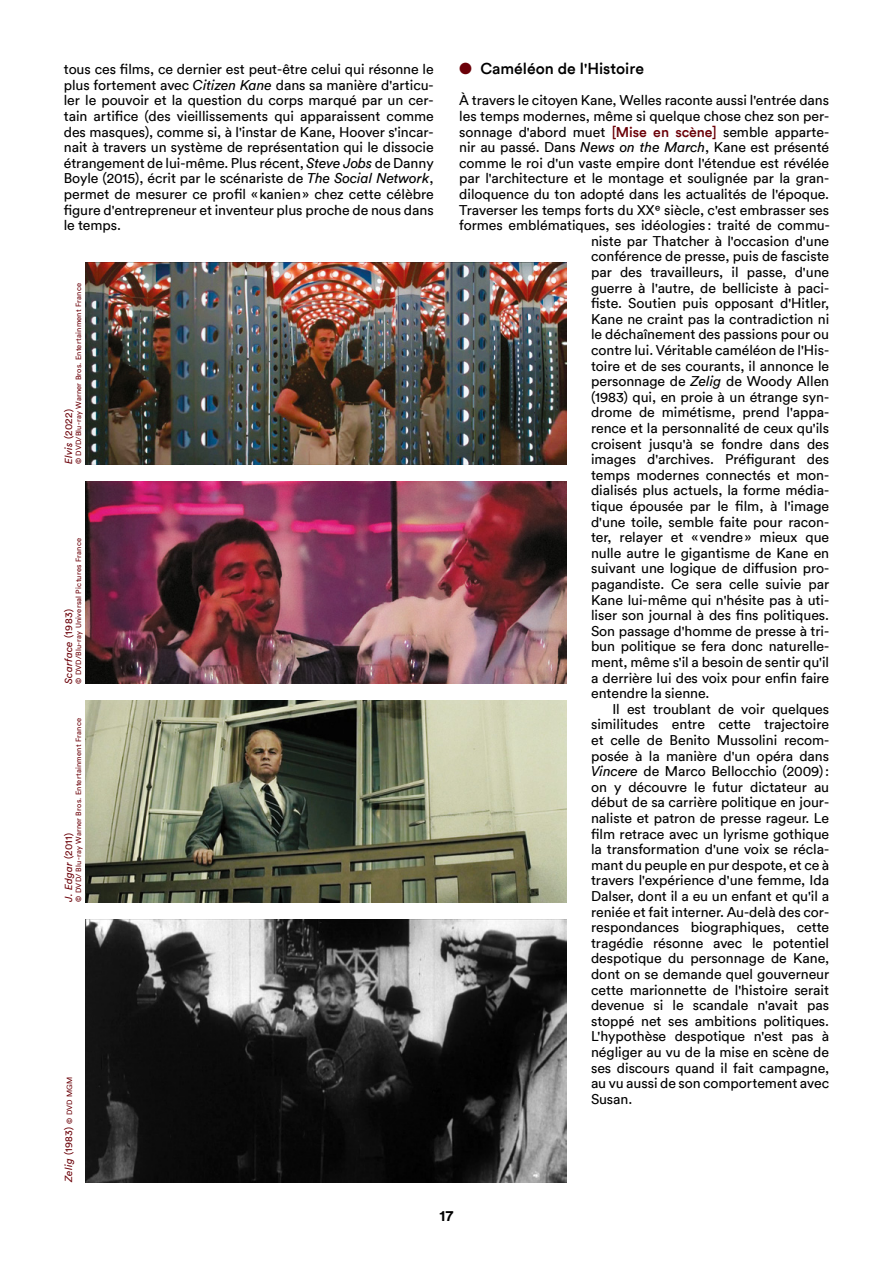
<style>
.page{position:relative;width:893px;height:1263px;background:#fff}
.page>*{position:absolute;margin:0;border:0;box-sizing:border-box;transform-origin:0 0}
.Titre_3{font:500 15.75px "Circular";color:#000}
.t1{font:700 15px "Circular";color:#000}
.Texte_sans{font:14.1px "Circular";letter-spacing:-.005em;color:#000}
.Texte_retrait{font:14.1px/15.6px "Circular";letter-spacing:-.005em;color:#000;text-align:justify}
.t2{font:italic 10.2px "Circular";letter-spacing:.03em;color:#6b0008}
.t3{font:10.2px "Circular";color:#6b0008}
.t4{font:7.5px "Circular";letter-spacing:.03em;color:#6b0008}
.s1{font-style:italic}
.s2{color:#6b0008}
.s3{font-weight:500;color:#6b0008}
.s4{font-style:normal}
.s5{font-style:italic;font-size:10.2px}
.s6{font-size:10.2px}
</style>
<div class="page">
<img style="left:85px;top:262px;width:482px;height:202px">
<img style="left:85px;top:482px;width:482px;height:202px">
<img style="left:85px;top:701px;width:482px;height:202px">
<img style="left:85px;top:920px;width:482px;height:262px">
<p class="Texte_retrait" style="left:64px;top:61px;width:371px">tous ces films, ce dernier est peut-être celui qui résonne le plus fortement avec <span class="s1">Citizen Kane</span> dans sa manière d'articu&shy;ler le pouvoir et la question du corps marqué par un cer&shy;tain artifice (des vieillissements qui apparaissent comme des masques), comme si, à l'instar de Kane, Hoover s'incar&shy;nait à travers un système de représentation qui le dissocie étrangement de lui-même. Plus récent, <span class="s1">Steve Jobs</span> de Danny Boyle (2015), écrit par le scénariste de <span class="s1">The Social Network</span>, permet de mesurer ce profil «kanien» chez cette célèbre figure d'entrepreneur et inventeur plus proche de nous dans le temps.</p>
<p class="Titre_3" style="left:459px;top:58px;width:186px"><span class="s2">●</span> Caméléon de l'Histoire</p>
<p class="Texte_sans" style="left:459px;top:91px;width:371px">À travers le citoyen Kane, Welles raconte aussi l'entrée dans</p>
<p class="Texte_sans" style="left:459px;top:107px;width:371px">les temps modernes, même si quelque chose chez son per-</p>
<p class="Texte_sans" style="left:459px;top:122px;width:371px">sonnage d'abord muet <span class="s3">[Mise en scène]</span> semble apparte-</p>
<p class="Texte_sans" style="left:459px;top:138px;width:371px">nir au passé. Dans <span class="s1">News on the March</span>, Kane est présenté</p>
<p class="Texte_sans" style="left:459px;top:153px;width:371px">comme le roi d'un vaste empire dont l'étendue est révélée</p>
<p class="Texte_sans" style="left:459px;top:169px;width:371px">par l'architecture et le montage et soulignée par la gran-</p>
<p class="Texte_sans" style="left:459px;top:185px;width:371px">diloquence du ton adopté dans les actualités de l'époque.</p>
<p class="Texte_sans" style="left:459px;top:200px;width:371px">Traverser les temps forts du XXe siècle, c'est embrasser ses</p>
<p class="Texte_sans" style="left:459px;top:216px;width:372px">formes emblématiques, ses idéologies : traité de commu-</p>
<p class="Texte_sans" style="left:591px;top:231px;width:240px">niste par Thatcher à l'occasion d'une</p>
<p class="Texte_sans" style="left:591px;top:247px;width:240px">conférence de presse, puis de fasciste</p>
<p class="Texte_sans" style="left:591px;top:263px;width:240px">par des travailleurs, il passe, d'une</p>
<p class="Texte_sans" style="left:591px;top:278px;width:240px">guerre à l'autre, de belliciste à paci-</p>
<p class="Texte_sans" style="left:591px;top:294px;width:240px">fiste. Soutien puis opposant d'Hitler,</p>
<p class="Texte_sans" style="left:591px;top:309px;width:240px">Kane ne craint pas la contradiction ni</p>
<p class="Texte_sans" style="left:591px;top:325px;width:240px">le déchaînement des passions pour ou</p>
<p class="Texte_sans" style="left:591px;top:341px;width:240px">contre lui. Véritable caméléon de l'His-</p>
<p class="Texte_sans" style="left:591px;top:356px;width:240px">toire et de ses courants, il annonce le</p>
<p class="Texte_sans" style="left:591px;top:372px;width:240px">personnage de <span class="s1">Zelig</span> de Woody Allen</p>
<p class="Texte_sans" style="left:591px;top:387px;width:240px">(1983) qui, en proie à un étrange syn-</p>
<p class="Texte_sans" style="left:591px;top:403px;width:240px">drome de mimétisme, prend l'appa-</p>
<p class="Texte_sans" style="left:591px;top:419px;width:240px">rence et la personnalité de ceux qu'ils</p>
<p class="Texte_sans" style="left:591px;top:434px;width:240px">croisent jusqu'à se fondre dans des</p>
<p class="Texte_sans" style="left:591px;top:450px;width:240px">images d'archives. Préfigurant des</p>
<p class="Texte_sans" style="left:591px;top:465px;width:240px">temps modernes connectés et mon-</p>
<p class="Texte_sans" style="left:591px;top:481px;width:240px">dialisés plus actuels, la forme média-</p>
<p class="Texte_sans" style="left:591px;top:497px;width:240px">tique épousée par le film, à l'image</p>
<p class="Texte_sans" style="left:591px;top:512px;width:240px">d'une toile, semble faite pour racon-</p>
<p class="Texte_sans" style="left:591px;top:528px;width:240px">ter, relayer et «vendre» mieux que</p>
<p class="Texte_sans" style="left:591px;top:543px;width:240px">nulle autre le gigantisme de Kane en</p>
<p class="Texte_sans" style="left:591px;top:559px;width:240px">suivant une logique de diffusion pro-</p>
<p class="Texte_sans" style="left:591px;top:575px;width:240px">pagandiste. Ce sera celle suivie par</p>
<p class="Texte_sans" style="left:591px;top:590px;width:240px">Kane lui-même qui n'hésite pas à uti-</p>
<p class="Texte_sans" style="left:591px;top:606px;width:240px">liser son journal à des fins politiques.</p>
<p class="Texte_sans" style="left:591px;top:621px;width:240px">Son passage d'homme de presse à tri-</p>
<p class="Texte_sans" style="left:591px;top:637px;width:240px">bun politique se fera donc naturelle-</p>
<p class="Texte_sans" style="left:591px;top:653px;width:240px">ment, même s'il a besoin de sentir qu'il</p>
<p class="Texte_sans" style="left:591px;top:668px;width:240px">a derrière lui des voix pour enfin faire</p>
<p class="Texte_sans" style="left:591px;top:684px;width:120px">entendre la sienne.</p>
<p class="Texte_retrait" style="left:591px;top:700px;width:240px;text-indent:21px">Il est troublant de voir quelques similitudes entre cette trajectoire et celle de Benito Mussolini recom&shy;posée à la manière d'un opéra dans <span class="s1">Vincere</span> de Marco Bellocchio (2009): on y découvre le futur dictateur au début de sa carrière politique en jour&shy;naliste et patron de presse rageur. Le film retrace avec un lyrisme gothique la transformation d'une voix se récla&shy;mant du peuple en pur despote, et ce à travers l'expérience d'une femme, Ida Dalser, dont il a eu un enfant et qu'il a reniée et fait interner. Au-delà des cor&shy;respondances biographiques, cette tragédie résonne avec le potentiel despotique du personnage de Kane, dont on se demande quel gouverneur cette marionnette de l'histoire serait devenue si le scandale n'avait pas stoppé net ses ambitions politiques.<br>L'hypothèse despotique n'est pas à négliger au vu de la mise en scène de ses discours quand il fait campagne, au vu aussi de son comportement avec Susan.</p>
<p class="t4" style="left:73px;top:464px;width:183px;rotate:-90deg">© DVD/Blu-ray Warner Bros. Entertainment France</p>
<p class="t3" style="left:62px;top:464px;width:57px;rotate:-90deg"><span class="s1">Elvis</span> (2022)</p>
<p class="t4" style="left:73px;top:684px;width:147px;rotate:-90deg">© DVD/Blu-ray Universal Pictures France</p>
<p class="t2" style="left:62px;top:684px;width:76px;rotate:-90deg">Scarface <span class="s4">(1983)</span></p>
<p class="t4" style="left:73px;top:901px;width:185px;rotate:-90deg">© DVD/ Blu-ray Warner Bros. Entertainment France</p>
<p class="t2" style="left:62px;top:901px;width:70px;rotate:-90deg">J. Edgar <span class="s4">(2011)</span></p>
<p class="t4" style="left:64px;top:1182px;width:107px;rotate:-90deg"><span class="s5">Zelig</span> <span class="s6">(1983)</span> © DVD MGM</p>
<p class="t1" style="left:440px;top:1205px;width:15px">17</p>
</div>
